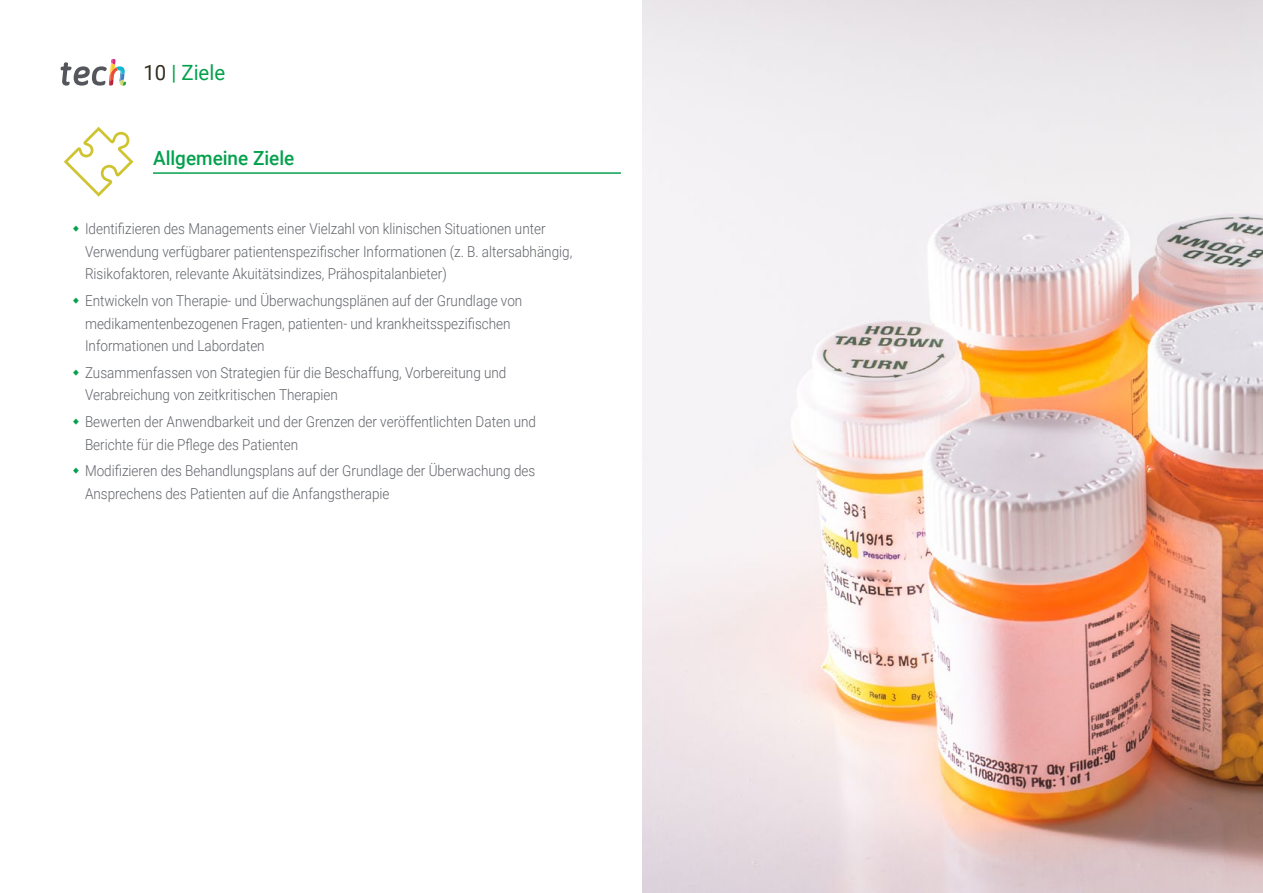
<style>
.page{position:relative;width:1263px;height:893px;background:#fff}
.page>*{position:absolute;margin:0;border:0;box-sizing:border-box;transform-origin:0 0}
.t1{font:21px "Roboto";color:#04a14d}
.t2{font:500 19.5px "Roboto";color:#04a14d}
.t3{font:300 15px/22.5px "Roboto";color:#61646a;scale:.9 1}
.s1{color:#312e20}
</style>
<div class="page">
<hr style="left:153px;top:173px;width:468px;height:1px;background:#04a14d">
<svg style="left:64px;top:127px;width:69px;height:70px"></svg>
<img style="left:642px;top:0;width:621px;height:893px">
<svg style="left:61px;top:59px;width:65px;height:27px"></svg>
<h1 class="t1" style="left:144px;top:57px;width:83px"><span class="s1">10</span> | Ziele</h1>
<h2 class="t2" style="left:153px;top:144px;width:143px">Allgemeine Ziele</h2>
<p class="t3" style="left:85px;top:217px;width:543px">Identifizieren des Managements einer Vielzahl von klinischen Situationen unter<br>Verwendung verfügbarer patientenspezifischer Informationen (z. B. altersabhängig,<br>Risikofaktoren, relevante Akuitätsindizes, Prähospitalanbieter)</p>
<p class="t3" style="left:85px;top:289px;width:487px">Entwickeln von Therapie- und Überwachungsplänen auf der Grundlage von medikamentenbezogenen Fragen, patienten- und krankheitsspezifischen<br>Informationen und Labordaten</p>
<p class="t3" style="left:85px;top:361px;width:470px">Zusammenfassen von Strategien für die Beschaffung, Vorbereitung und<br>Verabreichung von zeitkritischen Therapien</p>
<p class="t3" style="left:85px;top:410px;width:503px">Bewerten der Anwendbarkeit und der Grenzen der veröffentlichten Daten und<br>Berichte für die Pflege des Patienten</p>
<p class="t3" style="left:85px;top:459px;width:502px">Modifizieren des Behandlungsplans auf der Grundlage der Überwachung des<br>Ansprechens des Patienten auf die Anfangstherapie</p>
</div>
